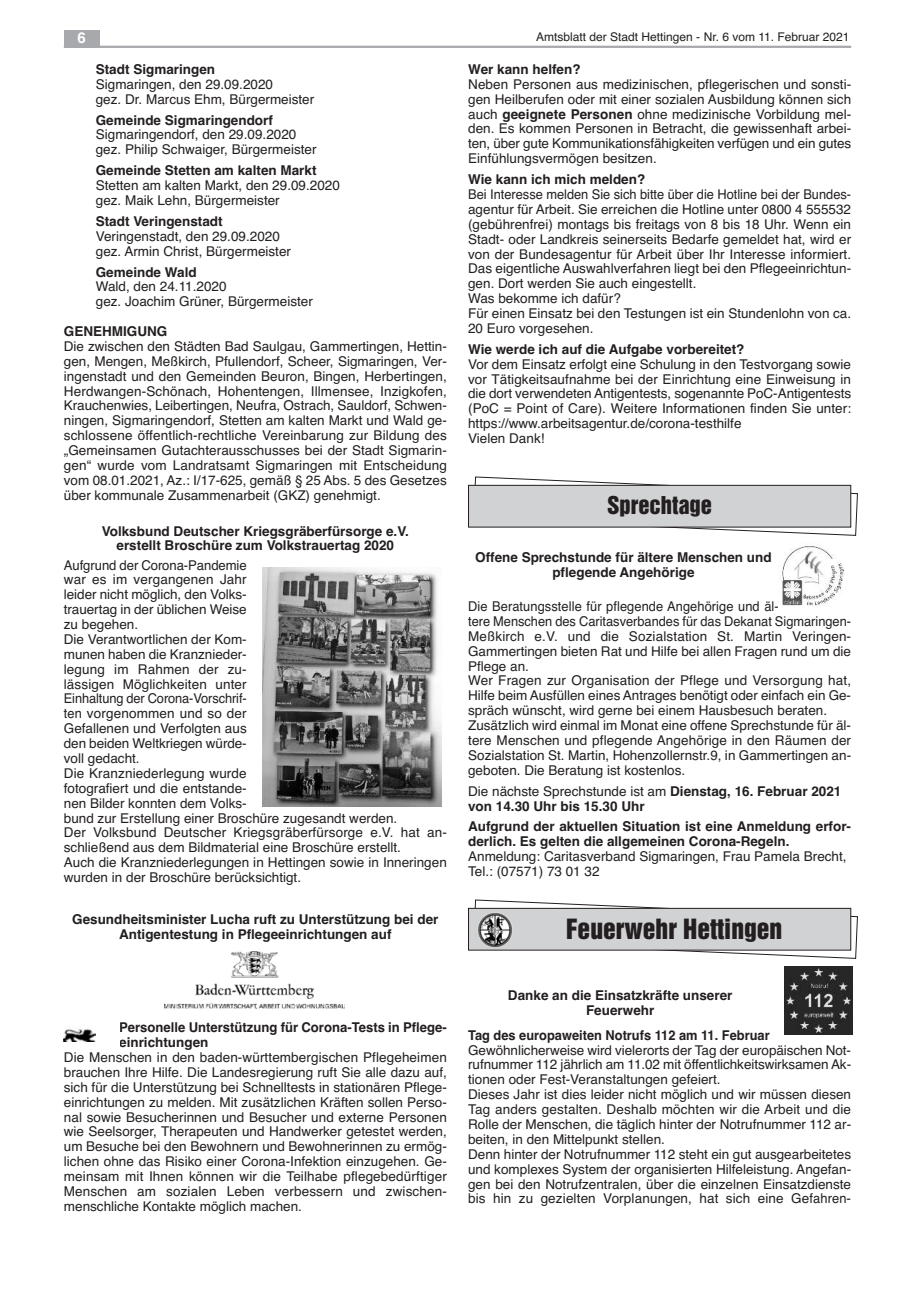
<style>
.page{position:relative;width:915px;height:1297px;background:#fff}
.page>*{position:absolute;margin:0;border:0;box-sizing:border-box;transform-origin:0 0}
.t1{font:25.5px "Helvetica Inserat";color:#231f20}
.t2{font:22.5px "Helvetica Inserat";color:#231f20}
.t3{font:700 15px "Helvetica";color:#fff}
.t4{font:13.5px/14.9px "Helvetica";color:#231f20}
.t5{font:13.5px/14.9px "Helvetica";color:#231f20;scale:.95 1}
.t6{font:700 13.5px/14.9px "Helvetica";color:#231f20;text-align:center}
.t7{font:700 13.5px "Helvetica";color:#231f20;scale:.95 1}
.t8{font:12px "Helvetica";color:#231f20}
.s1{font-weight:700}
.s2{font-weight:400}
</style>
<div class="page">
<hr style="left:64px;top:46px;width:786px;height:2px;background:#a8a9ad">
<div style="left:64px;top:30px;width:35px;height:17px;background:#a8a9ad"></div>
<img style="left:262px;top:568px;width:179px;height:238px">
<img style="left:164px;top:951px;width:180px;height:58px">
<img style="left:64px;top:1029px;width:31px;height:12px">
<svg style="left:473px;top:476px;width:384px;height:60px"></svg>
<div style="left:468px;top:485px;width:382px;height:42px;background:#d1d2d4"></div>
<div style="left:468px;top:485px;width:382px;height:42px;border:1px solid #231f20"></div>
<img style="left:782px;top:546px;width:63px;height:60px">
<svg style="left:473px;top:899px;width:384px;height:60px"></svg>
<div style="left:468px;top:908px;width:382px;height:42px;background:#d1d2d4"></div>
<div style="left:468px;top:908px;width:382px;height:42px;border:1px solid #231f20"></div>
<img style="left:477px;top:912px;width:35px;height:35px;border-radius:50%">
<img style="left:784px;top:966px;width:67px;height:68px">
<p class="t3" style="left:77px;top:29px;width:10px">6</p>
<p class="t8" style="left:536px;top:30px;width:315px">Amtsblatt der Stadt Hettingen - Nr. 6 vom 11. Februar 2021</p>
<p class="t6" style="left:96px;top:62px;width:121px">Stadt Sigmaringen</p>
<p class="t4" style="left:96px;top:77px;width:220px">Sigmaringen, den 29.09.2020<br>gez. Dr. Marcus Ehm, Bürgermeister</p>
<p class="t6" style="left:96px;top:112px;width:179px">Gemeinde Sigmaringendorf</p>
<p class="t4" style="left:96px;top:127px;width:222px">Sigmaringendorf, den 29.09.2020 gez. Philip Schwaiger, Bürgermeister</p>
<p class="t6" style="left:96px;top:163px;width:222px">Gemeinde Stetten am kalten Markt</p>
<p class="t4" style="left:96px;top:178px;width:245px">Stetten am kalten Markt, den 29.09.2020 gez. Maik Lehn, Bürgermeister</p>
<p class="t6" style="left:96px;top:214px;width:128px">Stadt Veringenstadt</p>
<p class="t4" style="left:96px;top:229px;width:197px">Veringenstadt, den 29.09.2020 gez. Armin Christ, Bürgermeister</p>
<p class="t6" style="left:96px;top:264px;width:102px">Gemeinde Wald</p>
<p class="t4" style="left:96px;top:279px;width:218px">Wald, den 24.11.2020<br>gez. Joachim Grüner, Bürgermeister</p>
<p class="t6" style="left:64px;top:324px;width:105px">GENEHMIGUNG</p>
<p class="t4" style="left:64px;top:339px;width:384px;text-align:justify">Die zwischen den Städten Bad Saulgau, Gammertingen, Hettin&shy;gen, Mengen, Meßkirch, Pfullendorf, Scheer, Sigmaringen, Ver&shy;ingenstadt und den Gemeinden Beuron, Bingen, Herbertingen, Herdwangen-Schönach, Hohentengen, Illmensee, Inzigkofen, Krauchenwies, Leibertingen, Neufra, Ostrach, Sauldorf, Schwen&shy;ningen, Sigmaringendorf, Stetten am kalten Markt und Wald ge&shy;schlossene öffentlich-rechtliche Vereinbarung zur Bildung des „Gemeinsamen Gutachterausschusses bei der Stadt Sigmarin&shy;gen“ wurde vom Landratsamt Sigmaringen mit Entscheidung vom 08.01.2021, Az.: I/17-625, gemäß § 25 Abs. 5 des Gesetzes über kommunale Zusammenarbeit (GKZ) genehmigt.</p>
<p class="t6" style="left:102px;top:523px;width:308px">Volksbund Deutscher Kriegsgräberfürsorge e.V. erstellt Broschüre zum Volkstrauertag 2020</p>
<p class="t4" style="left:64px;top:557px;width:384px">Aufgrund der Corona-Pandemie<br>war es im vergangenen Jahr<br>leider nicht möglich, den Volks-<br>trauertag in der üblichen Weise<br>zu begehen.<br>Die Verantwortlichen der Kom-<br>munen haben die Kranznieder-<br>legung im Rahmen der zu-<br>lässigen Möglichkeiten unter<br>Einhaltung der Corona-Vorschrif-<br>ten vorgenommen und so der<br>Gefallenen und Verfolgten aus<br>den beiden Weltkriegen würde-<br>voll gedacht.<br>Die Kranzniederlegung wurde<br>fotografiert und die entstande-<br>nen Bilder konnten dem Volks-<br>bund zur Erstellung einer Broschüre zugesandt werden.<br>Der Volksbund Deutscher Kriegsgräberfürsorge e.V. hat an&shy;schließend aus dem Bildmaterial eine Broschüre erstellt.<br>Auch die Kranzniederlegungen in Hettingen sowie in Inneringen wurden in der Broschüre berücksichtigt.</p>
<p class="t6" style="left:72px;top:912px;width:368px">Gesundheitsminister Lucha ruft zu Unterstützung bei der<br>Antigentestung in Pflegeeinrichtungen auf</p>
<p class="t6" style="left:119px;top:1020px;width:329px;text-align:left">Personelle Unterstützung für Corona-Tests in Pflege&shy;einrichtungen</p>
<p class="t4" style="left:64px;top:1050px;width:384px;text-align:justify">Die Menschen in den baden-württembergischen Pflegeheimen brauchen Ihre Hilfe. Die Landesregierung ruft Sie alle dazu auf, sich für die Unterstützung bei Schnelltests in stationären Pflege&shy;einrichtungen zu melden. Mit zusätzlichen Kräften sollen Perso&shy;nal sowie Besucherinnen und Besucher und externe Personen wie Seelsorger, Therapeuten und Handwerker getestet werden, um Besuche bei den Bewohnern und Bewohnerinnen zu ermög&shy;lichen ohne das Risiko einer Corona-Infektion einzugehen. Ge&shy;meinsam mit Ihnen können wir die Teilhabe pflegebedürftiger Menschen am sozialen Leben verbessern und zwischen&shy;menschliche Kontakte möglich machen.</p>
<p class="t6" style="left:468px;top:62px;width:114px">Wer kann helfen?</p>
<p class="t4" style="left:468px;top:77px;width:384px;text-align:justify">Neben Personen aus medizinischen, pflegerischen und sonsti&shy;gen Heilberufen oder mit einer sozialen Ausbildung können sich auch <span class="s1">geeignete Personen</span> ohne medizinische Vorbildung mel&shy;den. Es kommen Personen in Betracht, die gewissenhaft arbei&shy;ten, ub̈ er gute Kommunikationsfähigkeiten verfug̈ en und ein gutes Einfühlungsvermögen besitzen.</p>
<p class="t6" style="left:468px;top:172px;width:178px">Wie kann ich mich melden?</p>
<p class="t5" style="left:468px;top:187px;width:404px">Bei Interesse melden Sie sich bitte über die Hotline bei der Bundes&shy;agentur für Arbeit. Sie erreichen die Hotline unter 0800 4 555532 (gebührenfrei) montags bis freitags von 8 bis 18 Uhr. Wenn ein Stadt- oder Landkreis seinerseits Bedarfe gemeldet hat, wird er von der Bundesagentur für Arbeit über Ihr Interesse informiert.<br>Das eigentliche Auswahlverfahren liegt bei den Pflegeeinrichtun&shy;gen. Dort werden Sie auch eingestellt.<br>Was bekomme ich dafür?<br>Für einen Einsatz bei den Testungen ist ein Stundenlohn von ca.<br>20 Euro vorgesehen.</p>
<p class="t6" style="left:468px;top:342px;width:278px">Wie werde ich auf die Aufgabe vorbereitet?</p>
<p class="t4" style="left:468px;top:357px;width:384px">Vor dem Einsatz erfolgt eine Schulung in den Testvorgang sowie vor Tätigkeitsaufnahme bei der Einrichtung eine Einweisung in die dort verwendeten Antigentests, sogenannte PoC-Antigentests (PoC = Point of Care). Weitere Informationen finden Sie unter: https://www.arbeitsagentur.de/corona-testhilfe<br>Vielen Dank!</p>
<h2 class="t2" style="left:607px;top:496px;width:106px">Sprechtage</h2>
<p class="t6" style="left:475px;top:550px;width:298px">Offene Sprechstunde für ältere Menschen und pflegende Angehörige</p>
<p class="t5" style="left:468px;top:599px;width:404px">Die Beratungsstelle für pflegende Angehörige und äl-<br>tere Menschen des Caritasverbandes für das Dekanat Sigmaringen-Meßkirch e.V. und die Sozialstation St. Martin Veringen-Gammertingen bieten Rat und Hilfe bei allen Fragen rund um die Pflege an.<br>Wer Fragen zur Organisation der Pflege und Versorgung hat, Hilfe beim Ausfüllen eines Antrages benötigt oder einfach ein Ge&shy;spräch wünscht, wird gerne bei einem Hausbesuch beraten.<br>Zusätzlich wird einmal im Monat eine offene Sprechstunde für äl&shy;tere Menschen und pflegende Angehörige in den Räumen der Sozialstation St. Martin, Hohenzollernstr.9, in Gammertingen an&shy;geboten. Die Beratung ist kostenlos.</p>
<p class="t6" style="left:468px;top:784px;width:374px;text-align:left"><span class="s2">Die nächste Sprechstunde ist am</span> Dienstag, 16. Februar 2021 von 14.30 Uhr bis 15.30 Uhr</p>
<p class="t6" style="left:468px;top:819px;width:384px;text-align:left">Aufgrund der aktuellen Situation ist eine Anmeldung erfor&shy;derlich. Es gelten die allgemeinen Corona-Regeln.</p>
<p class="t4" style="left:468px;top:849px;width:380px">Anmeldung: Caritasverband Sigmaringen, Frau Pamela Brecht,<br>Tel.: (07571) 73 01 32</p>
<h1 class="t1" style="left:566px;top:919px;width:217px">Feuerwehr Hettingen</h1>
<p class="t6" style="left:508px;top:987px;width:226px">Danke an die Einsatzkräfte unserer<br>Feuerwehr</p>
<p class="t7" style="left:468px;top:1027px;width:319px">Tag des europaweiten Notrufs 112 am 11. Februar</p>
<p class="t4" style="left:468px;top:1042px;width:384px">Gewöhnlicherweise wird vielerorts der Tag der europäischen Not&shy;rufnummer 112 jährlich am 11.02 mit öffentlichkeitswirksamen Ak&shy;tionen oder Fest-Veranstaltungen gefeiert.<br>Dieses Jahr ist dies leider nicht möglich und wir müssen diesen Tag anders gestalten. Deshalb möchten wir die Arbeit und die Rolle der Menschen, die täglich hinter der Notrufnummer 112 ar&shy;beiten, in den Mittelpunkt stellen.<br>Denn hinter der Notrufnummer 112 steht ein gut ausgearbeitetes und komplexes System der organisierten Hilfeleistung. Angefan&shy;gen bei den Notrufzentralen, über die einzelnen Einsatzdienste bis hin zu gezielten Vorplanungen, hat sich eine Gefahren-</p>
</div>
